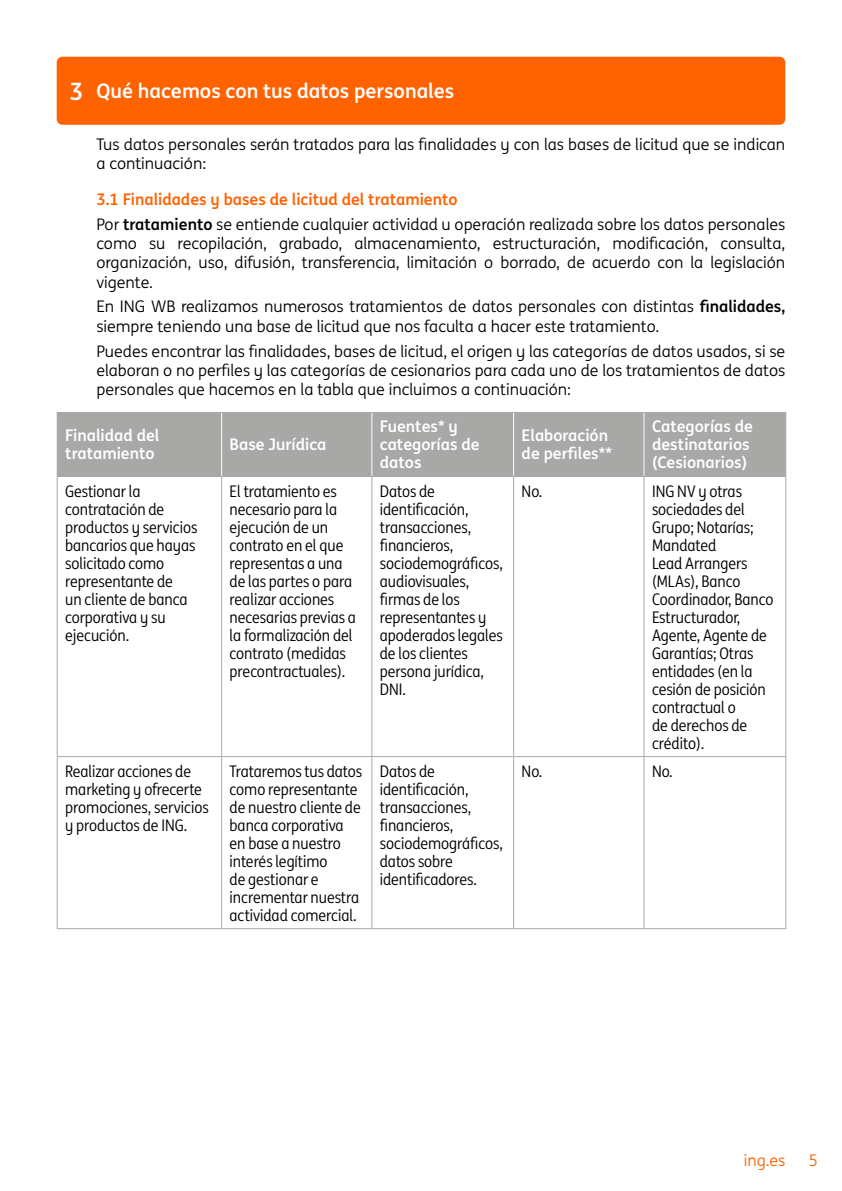
<style>
.page{position:relative;width:842px;height:1191px;background:#fff}
.page>*{position:absolute;margin:0;border:0;box-sizing:border-box;transform-origin:0 0}
.t1{font:700 20px "ING Me";color:#fff}
.t2{font:16px/18px "ING Me Narrow";color:#000}
.t3{font:16px/19.2px "ING Me";color:#000}
.t4{font:700 16px/18px "ING Me";color:#fff}
.t5{font:16px "ING Me";color:#ff6200}
.s1{font-size:24px}
.s2{font-weight:700;color:#ff6200}
.s3{font-weight:700}
</style>
<div class="page">
<div style="left:57px;top:57px;width:728px;height:68px;background:#ff6200;border-radius:6px"></div>
<div style="left:58px;top:413px;width:727px;height:63px;background:#a8a8a7"></div>
<hr style="left:57px;top:477px;width:1px;height:279px;background:#a8a8a7">
<hr style="left:221px;top:477px;width:1px;height:279px;background:#a8a8a7">
<hr style="left:371px;top:477px;width:1px;height:279px;background:#a8a8a7">
<hr style="left:513px;top:477px;width:1px;height:279px;background:#a8a8a7">
<hr style="left:643px;top:477px;width:1px;height:279px;background:#a8a8a7">
<hr style="left:785px;top:477px;width:1px;height:279px;background:#a8a8a7">
<hr style="left:57px;top:756px;width:165px;height:1px;background:#a8a8a7">
<hr style="left:57px;top:757px;width:1px;height:171px;background:#a8a8a7">
<hr style="left:222px;top:756px;width:150px;height:1px;background:#a8a8a7">
<hr style="left:221px;top:757px;width:1px;height:171px;background:#a8a8a7">
<hr style="left:372px;top:756px;width:142px;height:1px;background:#a8a8a7">
<hr style="left:371px;top:757px;width:1px;height:171px;background:#a8a8a7">
<hr style="left:514px;top:756px;width:130px;height:1px;background:#a8a8a7">
<hr style="left:513px;top:757px;width:1px;height:171px;background:#a8a8a7">
<hr style="left:644px;top:756px;width:142px;height:1px;background:#a8a8a7">
<hr style="left:643px;top:757px;width:1px;height:171px;background:#a8a8a7">
<hr style="left:785px;top:757px;width:1px;height:171px;background:#a8a8a7">
<hr style="left:57px;top:928px;width:165px;height:1px;background:#a8a8a7">
<hr style="left:222px;top:928px;width:150px;height:1px;background:#a8a8a7">
<hr style="left:372px;top:928px;width:142px;height:1px;background:#a8a8a7">
<hr style="left:514px;top:928px;width:130px;height:1px;background:#a8a8a7">
<hr style="left:644px;top:928px;width:142px;height:1px;background:#a8a8a7">
<hr style="left:57px;top:412px;width:165px;height:1px;background:#a8a8a7">
<hr style="left:57px;top:413px;width:1px;height:63px;background:#a8a8a7">
<hr style="left:222px;top:412px;width:150px;height:1px;background:#a8a8a7">
<hr style="left:372px;top:412px;width:142px;height:1px;background:#a8a8a7">
<hr style="left:514px;top:412px;width:130px;height:1px;background:#a8a8a7">
<hr style="left:644px;top:412px;width:142px;height:1px;background:#a8a8a7">
<hr style="left:57px;top:476px;width:165px;height:1px;background:#a8a8a7">
<hr style="left:222px;top:476px;width:150px;height:1px;background:#a8a8a7">
<hr style="left:372px;top:476px;width:142px;height:1px;background:#a8a8a7">
<hr style="left:514px;top:476px;width:130px;height:1px;background:#a8a8a7">
<hr style="left:644px;top:476px;width:142px;height:1px;background:#a8a8a7">
<hr style="left:221px;top:413px;width:1px;height:63px;background:#fff">
<hr style="left:371px;top:413px;width:1px;height:63px;background:#fff">
<hr style="left:513px;top:413px;width:1px;height:63px;background:#fff">
<hr style="left:785px;top:413px;width:1px;height:63px;background:#a8a8a7">
<hr style="left:643px;top:413px;width:1px;height:63px;background:#fff">
<p class="t1" style="left:70px;top:75px;width:386px"><span class="s1">3</span> Qué hacemos con tus datos personales</p>
<p class="t3" style="left:96px;top:134px;width:690px">Tus datos personales serán tratados para las finalidades y con las bases de licitud que se indican a continuación:</p>
<p class="t3" style="left:96px;top:186px;width:690px;line-height:24.8px"><span class="s2">3.1 Finalidades y bases de licitud del tratamiento<br></span>Por <span class="s3">tratamiento</span> se entiende cualquier actividad u operación realizada sobre los datos personales</p>
<p class="t3" style="left:96px;top:233px;width:690px;text-align:justify">como su recopilación, grabado, almacenamiento, estructuración, modificación, consulta, organización, uso, difusión, transferencia, limitación o borrado, de acuerdo con la legislación vigente.</p>
<p class="t3" style="left:96px;top:296px;width:690px">En ING WB realizamos numerosos tratamientos de datos personales con distintas <span class="s3">finalidades, </span>siempre teniendo una base de licitud que nos faculta a hacer este tratamiento.</p>
<p class="t3" style="left:96px;top:340px;width:690px;text-align:justify">Puedes encontrar las finalidades, bases de licitud, el origen y las categorías de datos usados, si se elaboran o no perfiles y las categorías de cesionarios para cada uno de los tratamientos de datos personales que hacemos en la tabla que incluimos a continuación:</p>
<p class="t4" style="left:65px;top:426px;width:96px">Finalidad del tratamiento</p>
<p class="t4" style="left:230px;top:435px;width:98px">Base Jurídica</p>
<p class="t4" style="left:380px;top:417px;width:101px">Fuentes* y categorías de datos</p>
<p class="t4" style="left:522px;top:426px;width:92px">Elaboración de perfiles**</p>
<p class="t4" style="left:652px;top:417px;width:103px">Categorías de destinatarios (Cesionarios)</p>
<p class="t2" style="left:65px;top:481px;width:134px">Gestionar la contratación de productos y servicios bancarios que hayas solicitado como representante de<br>un cliente de banca corporativa y su ejecución.</p>
<p class="t2" style="left:230px;top:481px;width:128px">El tratamiento es necesario para la ejecución de un contrato en el que representas a una de las partes o para realizar acciones necesarias previas a la formalización del contrato (medidas precontractuales).</p>
<p class="t2" style="left:380px;top:481px;width:124px">Datos de identificación, transacciones, financieros, sociodemográficos, audiovisuales, firmas de los representantes y apoderados legales de los clientes persona jurídica,<br>DNI.</p>
<p class="t2" style="left:522px;top:481px;width:22px">No.</p>
<p class="t2" style="left:652px;top:481px;width:123px">ING NV y otras sociedades del<br>Grupo; Notarías;<br>Mandated<br>Lead Arrangers (MLAs), Banco<br>Coordinador, Banco<br>Estructurador,<br>Agente, Agente de<br>Garantías; Otras entidades (en la cesión de posición contractual o<br>de derechos de crédito).</p>
<p class="t2" style="left:65px;top:761px;width:145px">Realizar acciones de marketing y ofrecerte promociones, servicios y productos de ING.</p>
<p class="t2" style="left:230px;top:761px;width:134px">Trataremos tus datos como representante de nuestro cliente de banca corporativa en base a nuestro interés legítimo<br>de gestionar e incrementar nuestra actividad comercial.</p>
<p class="t2" style="left:380px;top:761px;width:124px">Datos de identificación, transacciones, financieros, sociodemográficos, datos sobre identificadores.</p>
<p class="t2" style="left:522px;top:761px;width:22px">No.</p>
<p class="t2" style="left:652px;top:761px;width:22px">No.</p>
<p class="t5" style="left:744px;top:1148px;width:43px">ing.es</p>
<p class="t5" style="left:809px;top:1148px;width:11px">5</p>
</div>
